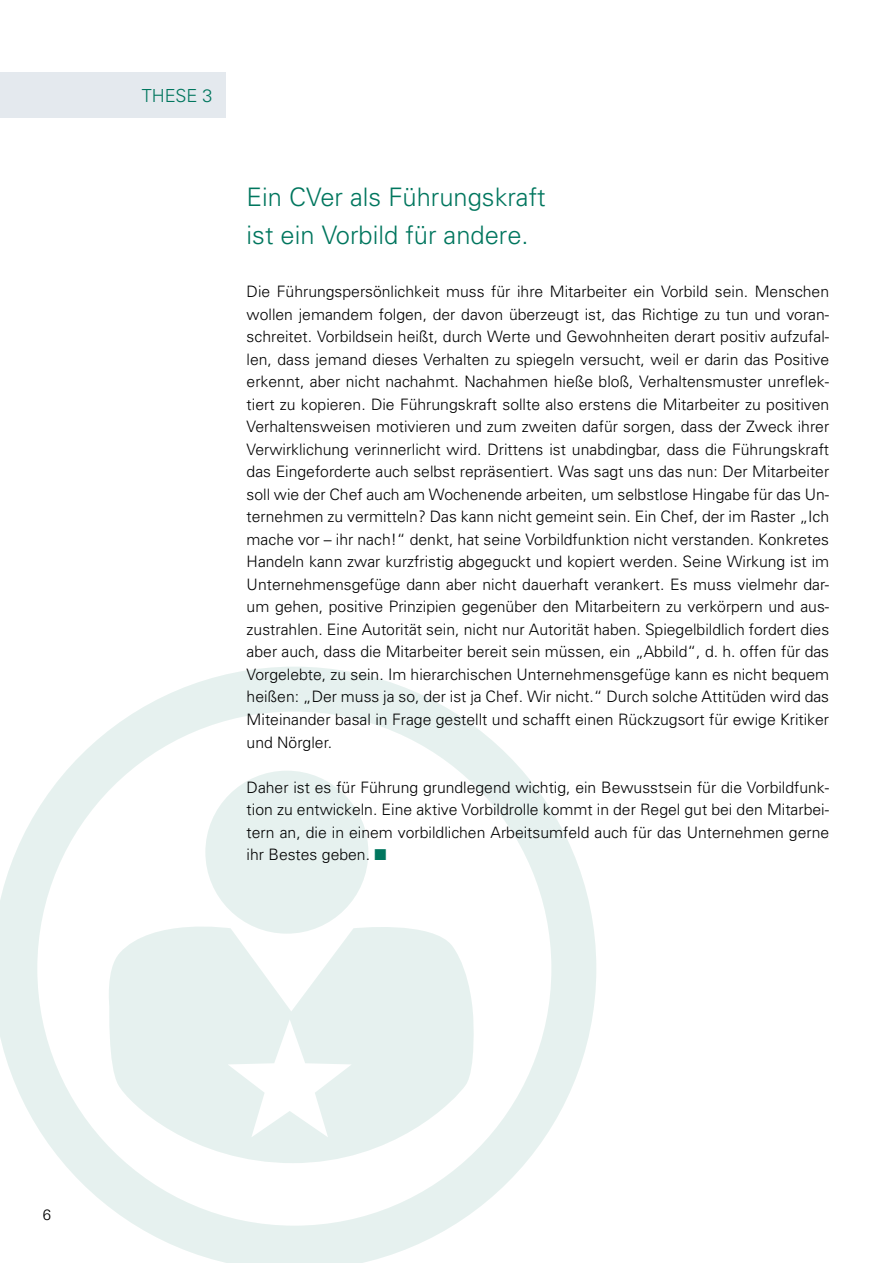
<style>
.page{position:relative;width:893px;height:1263px;background:#fff}
.page>*{position:absolute;margin:0;border:0;box-sizing:border-box;transform-origin:0 0}
.t1{font:300 25.5px/37.5px "Univers";color:#00765e}
.t2{font:300 18px "Univers";color:#00765e}
.t3{font:300 15.75px/22.5px "Univers";color:#000;text-align:justify}
.t4{font:300 15px "Univers";color:#000}
.s1{color:#00765e}
</style>
<div class="page">
<div style="left:0;top:72px;width:225px;height:46px;background:#e4e9ee"></div>
<svg style="left:0;top:667px;width:596px;height:596px"></svg>
<svg style="left:105px;top:917px;width:371px;height:246px;fill:#e6f1ef"></svg>
<div style="left:205px;top:771px;width:163px;height:163px;background:#e6f1ef;border-radius:50%"></div>
<svg style="left:228px;top:1019px;width:124px;height:118px"></svg>
<p class="t2" style="left:142px;top:85px;width:72px">THESE 3</p>
<h1 class="t1" style="left:247px;top:178px;width:300px">Ein CVer als Führungskraft ist ein Vorbild für andere.</h1>
<p class="t3" style="left:247px;top:280px;width:584px">Die Führungspersönlichkeit muss für ihre Mitarbeiter ein Vorbild sein. Menschen wollen jemandem folgen, der davon überzeugt ist, das Richtige zu tun und voran&shy;schreitet. Vorbildsein heißt, durch Werte und Gewohnheiten derart positiv aufzufal&shy;len, dass jemand dieses Verhalten zu spiegeln versucht, weil er darin das Positive erkennt, aber nicht nachahmt. Nachahmen hieße bloß, Verhaltensmuster unreflek&shy;tiert zu kopieren. Die Führungskraft sollte also erstens die Mitarbeiter zu positiven Verhaltensweisen motivieren und zum zweiten dafür sorgen, dass der Zweck ihrer Verwirklichung verinnerlicht wird. Drittens ist unabdingbar, dass die Führungskraft das Eingeforderte auch selbst repräsentiert. Was sagt uns das nun: Der Mitarbeiter soll wie der Chef auch am Wochenende arbeiten, um selbstlose Hingabe für das Un&shy;ternehmen zu vermitteln? Das kann nicht gemeint sein. Ein Chef, der im Raster „Ich mache vor – ihr nach!“ denkt, hat seine Vorbildfunktion nicht verstanden. Konkretes Handeln kann zwar kurzfristig abgeguckt und kopiert werden. Seine Wirkung ist im Unternehmensgefüge dann aber nicht dauerhaft verankert. Es muss vielmehr dar&shy;um gehen, positive Prinzipien gegenüber den Mitarbeitern zu verkörpern und aus&shy;zustrahlen. Eine Autorität sein, nicht nur Autorität haben. Spiegelbildlich fordert dies aber auch, dass die Mitarbeiter bereit sein müssen, ein „Abbild“, d. h. offen für das Vorgelebte, zu sein. Im hierarchischen Unternehmensgefüge kann es nicht bequem heißen: „Der muss ja so, der ist ja Chef. Wir nicht.“ Durch solche Attitüden wird das Miteinander basal in Frage gestellt und schafft einen Rückzugsort für ewige Kritiker und Nörgler.</p>
<p class="t3" style="left:247px;top:775px;width:584px">Daher ist es für Führung grundlegend wichtig, ein Bewusstsein für die Vorbildfunk&shy;tion zu entwickeln. Eine aktive Vorbildrolle kommt in der Regel gut bei den Mitarbei&shy;tern an, die in einem vorbildlichen Arbeitsumfeld auch für das Unternehmen gerne ihr Bestes geben. <span class="s1">■</span></p>
<p class="t4" style="left:43px;top:1205px;width:10px">6</p>
</div>
